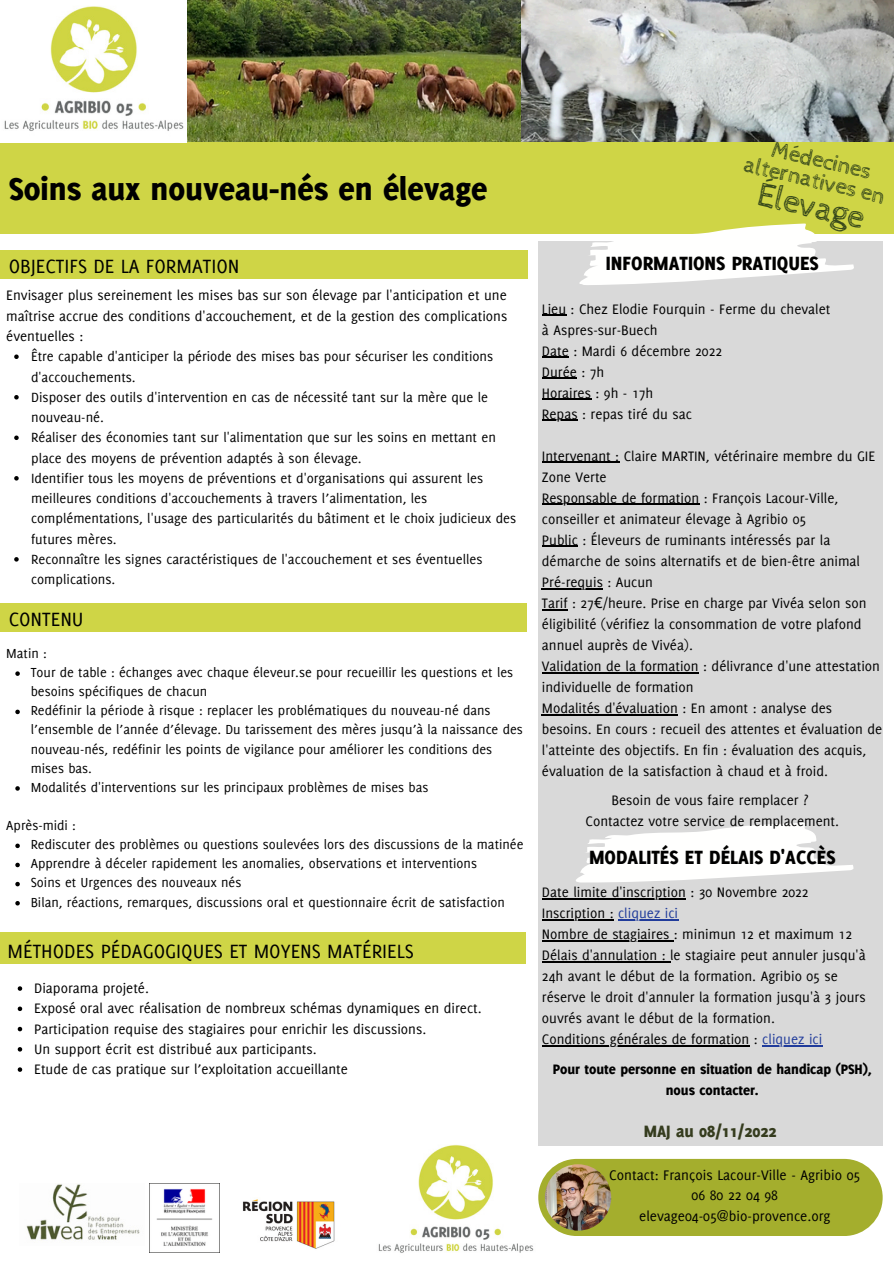
<style>
.page{position:relative;width:894px;height:1264px;background:#fff}
.page>*{position:absolute;margin:0;border:0;box-sizing:border-box;transform-origin:0 0}
.t1{font:800 34.5px "Delicious";color:#000}
.t2{font:34.05px "Cabin Sketch";color:#38491b}
.t3{font:23.1px/20.9px "Cabin Sketch";color:#38491b;text-align:center}
.t4{font:21px "Delicious";color:#000}
.t5{font:800 21px "Delicious";color:#000}
.t6{font:800 18px "Delicious";color:#353c1e}
.t7{font:15.15px/20.2px "Delicious";color:#000;text-align:center}
.t8{font:15px/21px "Delicious";color:#000}
.t9{font:800 15px/21px "Delicious";color:#000;text-align:center}
.t10{font:14.55px/20.2px "Delicious";color:#000}
.t11{font:14.4px/19.2px "Delicious";color:#000}
.s1{font-family:"Noto Sans"}
.s2{color:#213c9b}
</style>
<div class="page">
<img style="left:187px;top:0;width:334px;height:142px">
<img style="left:521px;top:0;width:372px;height:142px">
<div style="left:0;top:142px;width:893px;height:92px;background:#cfd546"></div>
<div style="left:538px;top:241px;width:344px;height:904px;background:#d9d9d9"></div>
<svg style="left:579px;top:223px;width:275px;height:62px;fill:#fffffe"></svg>
<img style="left:378px;top:1145px;width:156px;height:108px">
<img style="left:26px;top:1184px;width:114px;height:56px">
<div style="left:538px;top:1158px;width:344px;height:77px;background:#a4ae2d;border-radius:39px"></div>
<img style="left:544px;top:1164px;width:67px;height:66px;border-radius:50%">
<svg style="left:573px;top:823px;width:281px;height:119px"></svg>
<hr style="left:542px;top:314px;width:24px;height:2px;background:#000">
<hr style="left:542px;top:356px;width:26px;height:2px;background:#000">
<hr style="left:542px;top:377px;width:34px;height:2px;background:#000">
<hr style="left:542px;top:398px;width:49px;height:2px;background:#000">
<hr style="left:542px;top:419px;width:35px;height:2px;background:#000">
<hr style="left:542px;top:461px;width:77px;height:2px;background:#000">
<hr style="left:542px;top:503px;width:157px;height:2px;background:#000">
<hr style="left:542px;top:545px;width:35px;height:2px;background:#000">
<hr style="left:542px;top:587px;width:60px;height:2px;background:#000">
<hr style="left:542px;top:608px;width:25px;height:2px;background:#000">
<hr style="left:542px;top:671px;width:156px;height:2px;background:#000">
<hr style="left:542px;top:713px;width:135px;height:2px;background:#000">
<hr style="left:542px;top:897px;width:143px;height:2px;background:#000">
<hr style="left:542px;top:918px;width:71px;height:2px;background:#000">
<hr style="left:618px;top:918px;width:60px;height:2px;background:#213c9b">
<hr style="left:542px;top:939px;width:131px;height:2px;background:#000">
<hr style="left:542px;top:960px;width:127px;height:2px;background:#000">
<hr style="left:542px;top:1044px;width:207px;height:2px;background:#000">
<hr style="left:762px;top:1044px;width:60px;height:2px;background:#213c9b">
<div style="left:0;top:251px;width:527px;height:28px;background:#cfd546"></div>
<div style="left:0;top:603px;width:527px;height:28px;background:#cfd546"></div>
<div style="left:0;top:932px;width:525px;height:31px;background:#cfd546"></div>
<img style="left:242px;top:1199px;width:93px;height:50px">
<img style="left:150px;top:1183px;width:69px;height:63px">
<img style="left:0;top:6px;width:186px;height:137px">
<svg style="left:14px;top:354px;width:5px;height:5px"></svg>
<svg style="left:14px;top:395px;width:5px;height:4px"></svg>
<svg style="left:14px;top:435px;width:5px;height:5px"></svg>
<svg style="left:14px;top:476px;width:5px;height:4px"></svg>
<svg style="left:14px;top:557px;width:5px;height:4px"></svg>
<svg style="left:15px;top:671px;width:5px;height:5px"></svg>
<svg style="left:15px;top:709px;width:5px;height:5px"></svg>
<svg style="left:15px;top:786px;width:5px;height:4px"></svg>
<svg style="left:15px;top:843px;width:5px;height:5px"></svg>
<svg style="left:15px;top:862px;width:5px;height:5px"></svg>
<svg style="left:15px;top:881px;width:5px;height:5px"></svg>
<svg style="left:15px;top:901px;width:5px;height:4px"></svg>
<svg style="left:18px;top:986px;width:4px;height:4px"></svg>
<svg style="left:18px;top:1006px;width:4px;height:5px"></svg>
<svg style="left:18px;top:1026px;width:4px;height:5px"></svg>
<svg style="left:18px;top:1047px;width:4px;height:4px"></svg>
<svg style="left:18px;top:1067px;width:4px;height:4px"></svg>
<h6 class="t1" style="left:9px;top:168px;width:480px">Soins aux nouveau-nés en élevage</h6>
<p class="t4" style="left:9px;top:254px;width:232px">OBJECTIFS DE LA FORMATION</p>
<p class="t8" style="left:6px;top:285px;width:502px;line-height:20.2px;text-align:justify">Envisager plus sereinement les mises bas sur son élevage par l'anticipation et une maîtrise accrue des conditions d'accouchement, et de la gestion des complications éventuelles :</p>
<p class="t10" style="left:31px;top:346px;width:463px">Être capable d'anticiper la période des mises bas pour sécuriser les conditions d'accouchements.</p>
<h6 class="t10" style="left:31px;top:387px;width:458px">Disposer des outils d'intervention en cas de nécessité tant sur la mère que le nouveau-né.</h6>
<p class="t10" style="left:31px;top:427px;width:466px">Réaliser des économies tant sur l'alimentation que sur les soins en mettant en place des moyens de prévention adaptés à son élevage.</p>
<p class="t10" style="left:31px;top:468px;width:486px">Identifier tous les moyens de préventions et d'organisations qui assurent les meilleures conditions d'accouchements à travers l’alimentation, les complémentations, l'usage des particularités du bâtiment et le choix judicieux des futures mères.</p>
<p class="t10" style="left:31px;top:549px;width:453px">Reconnaître les signes caractéristiques de l'accouchement et ses éventuelles complications.</p>
<p class="t4" style="left:9px;top:607px;width:76px">CONTENU</p>
<p class="t11" style="left:6px;top:643px;width:42px">Matin :</p>
<p class="t11" style="left:31px;top:662px;width:484px">Tour de table : échanges avec chaque éleveur.se pour recueillir les questions et les besoins spécifiques de chacun</p>
<p class="t11" style="left:31px;top:700px;width:493px">Redéfinir la période à risque : replacer les problématiques du nouveau-né dans l’ensemble de l’année d’élevage. Du tarissement des mères jusqu’à la naissance des nouveau-nés, redéfinir les points de vigilance pour améliorer les conditions des mises bas.</p>
<p class="t11" style="left:31px;top:777px;width:399px">Modalités d'interventions sur les principaux problèmes de mises bas</p>
<p class="t11" style="left:6px;top:815px;width:71px">Après-midi :</p>
<p class="t11" style="left:31px;top:834px;width:494px">Rediscuter des problèmes ou questions soulevées lors des discussions de la matinée</p>
<p class="t11" style="left:31px;top:853px;width:447px">Apprendre à déceler rapidement les anomalies, observations et interventions</p>
<p class="t11" style="left:31px;top:873px;width:212px">Soins et Urgences des nouveaux nés</p>
<p class="t11" style="left:31px;top:892px;width:475px">Bilan, réactions, remarques, discussions oral et questionnaire écrit de satisfaction</p>
<p class="t4" style="left:8px;top:938px;width:408px">MÉTHODES PÉDAGOGIQUES ET MOYENS MATÉRIELS</p>
<h6 class="t8" style="left:34px;top:977px;width:116px">Diaporama projeté.</h6>
<p class="t8" style="left:34px;top:997px;width:449px">Exposé oral avec réalisation de nombreux schémas dynamiques en direct.</p>
<p class="t8" style="left:34px;top:1017px;width:393px">Participation requise des stagiaires pour enrichir les discussions.</p>
<p class="t8" style="left:34px;top:1038px;width:315px;line-height:20.2px">Un support écrit est distribué aux participants.<br>Etude de cas pratique sur l’exploitation accueillante</p>
<h6 class="t3" style="left:751px;top:134px;width:146px;rotate:13deg">Médecines alternatives en</h6>
<h6 class="t2" style="left:762px;top:175px;width:110px;rotate:13deg">Élevage</h6>
<p class="t5" style="left:605px;top:251px;width:214px">INFORMATIONS PRATIQUES</p>
<h2 class="t8" style="left:542px;top:298px;width:290px">Lieu : Chez Elodie Fourquin - Ferme du chevalet à Aspres-sur-Buech<br>Date : Mardi 6 décembre 2022<br>Durée : 7h<br>Horaires : 9h - 17h</h2>
<h6 class="t8" style="left:542px;top:403px;width:151px">Repas : repas tiré du sac</h6>
<h6 class="t8" style="left:542px;top:445px;width:335px">Intervenant : Claire MARTIN, vétérinaire membre du GIE<br>Zone Verte</h6>
<h6 class="t8" style="left:542px;top:487px;width:319px">Responsable de formation : François Lacour-Ville, conseiller et animateur élevage à Agribio 05<br>Public : Éleveurs de ruminants intéressés par la démarche de soins alternatifs et de bien-être animal</h6>
<h6 class="t8" style="left:542px;top:571px;width:341px">Pré-requis : Aucun<br>Tarif : 27<span class="s1">€</span>/heure. Prise en charge par Vivéa selon son éligibilité (vérifiez la consommation de votre plafond annuel auprès de Vivéa).<br>Validation de la formation : délivrance d'une attestation individuelle de formation<br>Modalités d'évaluation : En amont : analyse des besoins. En cours : recueil des attentes et évaluation de l'atteinte des objectifs. En fin : évaluation des acquis, évaluation de la satisfaction à chaud et à froid.</h6>
<h6 class="t8" style="left:585px;top:789px;width:255px;text-align:center">Besoin de vous faire remplacer ?<br>Contactez votre service de remplacement.</h6>
<h6 class="t5" style="left:589px;top:844px;width:248px">MODALITÉS ET DÉLAIS D'ACCÈS</h6>
<h2 class="t8" style="left:542px;top:881px;width:268px">Date limite d'inscription : 30 Novembre 2022</h2>
<h6 class="t8" style="left:542px;top:902px;width:138px">Inscription : <span class="s2">cliquez ici</span></h6>
<p class="t8" style="left:542px;top:923px;width:325px">Nombre de stagiaires : minimun 12 et maximum 12<br>Délais d'annulation : le stagiaire peut annuler jusqu'à 24h avant le début de la formation. Agribio 05 se réserve le droit d'annuler la formation jusqu'à 3 jours ouvrés avant le début de la formation.</p>
<h5 class="t8" style="left:542px;top:1028px;width:282px">Conditions générales de formation : <span class="s2">cliquez ici</span></h5>
<p class="t9" style="left:552px;top:1057px;width:320px">Pour toute personne en situation de handicap (PSH), nous contacter.</p>
<p class="t6" style="left:643px;top:1120px;width:134px">MAJ au 08/11/2022</p>
<p class="t7" style="left:609px;top:1164px;width:252px">Contact: François Lacour-Ville - Agribio 05<br>06 80 22 04 98 elevage04-05@bio-provence.org</p>
</div>
